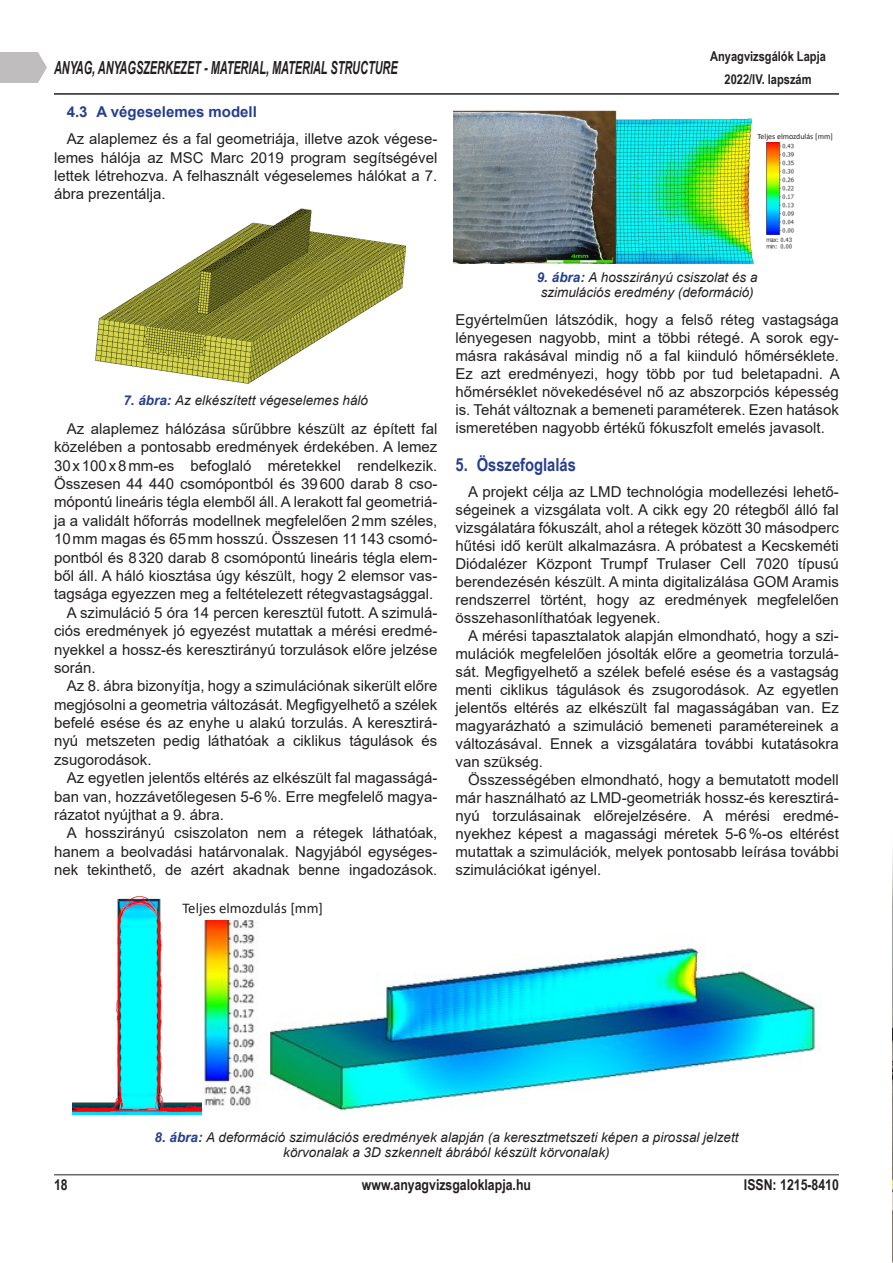
<style>
.page{position:relative;width:893px;height:1263px;background:#fff}
.page>*{position:absolute;margin:0;border:0;box-sizing:border-box;transform-origin:0 0}
.t1{font:italic 700 18px "Arial Narrow";color:#231f20;scale:.74 1}
.t2{font:700 18px "Arial Narrow";color:#253f8e}
.AVI_UJ_normal_magyar{font:15px/18px "Arial";color:#231f20;text-align:justify}
.t3{font:700 15px "Arial Narrow";color:#231f20}
.t4{font:700 15px "Arial";color:#253f8e}
.t5{font:14.85px "Calibri";color:#231f20}
.t6{font:italic 13.5px/15px "Arial";color:#231f20;text-align:center}
.t7{font:700 13.5px/22.5px "Arial Narrow";color:#231f20;text-align:center}
.t8{font:7.95px "Calibri";color:#231f20}
.s1{font-weight:700;color:#253f8e}
</style>
<div class="page">
<hr style="left:54px;top:1174px;width:785px;height:1px;background:#231f20">
<hr style="left:54px;top:94px;width:785px;height:1px;background:#231f20">
<svg style="left:29px;top:52px;width:18px;height:31px"></svg>
<div style="left:0;top:52px;width:29px;height:31px;background:#bfbdbd"></div>
<img style="left:95px;top:208px;width:311px;height:176px">
<img style="left:72px;top:896px;width:747px;height:218px">
<div style="left:176px;top:896px;width:173px;height:24px;background:#fff"></div>
<img style="left:453px;top:110px;width:301px;height:154px">
<img style="left:766px;top:142px;width:29px;height:107px">
<img style="left:892px;top:850px;width:1px;height:413px">
<p class="t1" style="left:54px;top:54px;width:466px">ANYAG, ANYAGSZERKEZET - MATERIAL, MATERIAL STRUCTURE</p>
<p class="t4" style="left:67px;top:101px;width:192px">4.3 A végeselemes modell</p>
<p class="AVI_UJ_normal_magyar" style="left:54px;top:130px;width:385px;line-height:18.5px;text-indent:13px">Az alaplemez és a fal geometriája, illetve azok végese&shy;lemes hálója az MSC Marc 2019 program segítségével lettek létrehozva. A felhasznált végeselemes hálókat a 7. ábra prezentálja.</p>
<p class="t7" style="left:710px;top:45px;width:117px">Anyagvizsgálók Lapja<br>2022/IV. lapszám</p>
<p class="t8" style="left:757px;top:130px;width:77px">Teljes elmozdulás [mm]</p>
<p class="t6" style="left:123px;top:393px;width:246px"><span class="s1">7. ábra:</span> Az elkészített végeselemes háló</p>
<p class="AVI_UJ_normal_magyar" style="left:54px;top:419px;width:385px;line-height:18.5px;text-indent:13px">Az alaplemez hálózása sűrűbbre készült az épített fal közelében a pontosabb eredmények érdekében. A lemez 30x100x8mm-es befoglaló méretekkel rendelkezik.<br>Összesen 44 440 csomópontból és 39600 darab 8 cso&shy;mópontú lineáris tégla elemből áll. A lerakott fal geometriá&shy;ja a validált hőforrás modellnek megfelelően 2mm széles, 10mm magas és 65mm hosszú. Összesen 11143 csomó&shy;pontból és 8320 darab 8 csomópontú lineáris tégla elem&shy;ből áll. A háló kiosztása úgy készült, hogy 2 elemsor vas&shy;tagsága egyezzen meg a feltételezett rétegvastagsággal.</p>
<p class="AVI_UJ_normal_magyar" style="left:54px;top:603px;width:385px;line-height:18.5px;text-indent:13px">A szimuláció 5 óra 14 percen keresztül futott. A szimulá&shy;ciós eredmények jó egyezést mutattak a mérési eredmé&shy;nyekkel a hossz-és keresztirányú torzulások előre jelzése során.</p>
<p class="AVI_UJ_normal_magyar" style="left:54px;top:677px;width:385px;line-height:18.5px;text-indent:13px">Az 8. ábra bizonyítja, hogy a szimulációnak sikerült előre megjósolni a geometria változását. Megfigyelhető a szélek befelé esése és az enyhe u alakú torzulás. A keresztirá&shy;nyú metszeten pedig láthatóak a ciklikus tágulások és zsugorodások.</p>
<p class="AVI_UJ_normal_magyar" style="left:54px;top:769px;width:385px;line-height:18.5px;text-indent:13px">Az egyetlen jelentős eltérés az elkészült fal magasságá&shy;ban van, hozzávetőlegesen 5-6%. Erre megfelelő magya&shy;rázatot nyújthat a 9. ábra.</p>
<p class="AVI_UJ_normal_magyar" style="left:54px;top:824px;width:385px;line-height:18.5px;text-indent:13px">A hosszirányú csiszolaton nem a rétegek láthatóak, hanem a beolvadási határvonalak. Nagyjából egységes&shy;nek tekinthető, de azért akadnak benne ingadozások.</p>
<p class="t5" style="left:182px;top:898px;width:142px">Teljes elmozdulás [mm]</p>
<p class="t6" style="left:537px;top:270px;width:222px;text-align:left"><span class="s1">9. ábra:</span> A hosszirányú csiszolat és a szimulációs eredmény (deformáció)</p>
<p class="AVI_UJ_normal_magyar" style="left:455px;top:311px;width:386px">Egyértelműen látszódik, hogy a felső réteg vastagsága lényegesen nagyobb, mint a többi rétegé. A sorok egy&shy;másra rakásával mindig nő a fal kiinduló hőmérséklete.<br>Ez azt eredményezi, hogy több por tud beletapadni. A hőmérséklet növekedésével nő az abszorpciós képesség is. Tehát változnak a bemeneti paraméterek. Ezen hatások ismeretében nagyobb értékű fókuszfolt emelés javasolt.</p>
<p class="t2" style="left:455px;top:451px;width:122px">5. Összefoglalás</p>
<p class="AVI_UJ_normal_magyar" style="left:455px;top:483px;width:385px;text-indent:13px">A projekt célja az LMD technológia modellezési lehető&shy;ségeinek a vizsgálata volt. A cikk egy 20 rétegből álló fal vizsgálatára fókuszált, ahol a rétegek között 30 másodperc hűtési idő került alkalmazásra. A próbatest a Kecskeméti Diódalézer Központ Trumpf Trulaser Cell 7020 típusú berendezésén készült. A minta digitalizálása GOM Aramis rendszerrel történt, hogy az eredmények megfelelően összehasonlíthatóak legyenek.</p>
<p class="AVI_UJ_normal_magyar" style="left:455px;top:627px;width:385px;text-indent:13px">A mérési tapasztalatok alapján elmondható, hogy a szi&shy;mulációk megfelelően jósolták előre a geometria torzulá&shy;sát. Megfigyelhető a szélek befelé esése és a vastagság menti ciklikus tágulások és zsugorodások. Az egyetlen jelentős eltérés az elkészült fal magasságában van. Ez magyarázható a szimuláció bemeneti paramétereinek a változásával. Ennek a vizsgálatára további kutatásokra van szükség.</p>
<p class="AVI_UJ_normal_magyar" style="left:455px;top:771px;width:385px;text-indent:13px">Összességében elmondható, hogy a bemutatott modell már használható az LMD-geometriák hossz-és keresztirá&shy;nyú torzulásainak előrejelzésére. A mérési eredmé&shy;nyekhez képest a magassági méretek 5-6%-os eltérést mutattak a szimulációk, melyek pontosabb leírása további szimulációkat igényel.</p>
<p class="t6" style="left:155px;top:1129px;width:585px"><span class="s1">8. ábra:</span> A deformáció szimulációs eredmények alapján (a keresztmetszeti képen a pirossal jelzett körvonalak a 3D szkennelt ábrából készült körvonalak)</p>
<p class="t3" style="left:54px;top:1174px;width:15px">18</p>
<p class="t3" style="left:362px;top:1174px;width:171px">www.anyagvizsgaloklapja.hu</p>
<p class="t3" style="left:744px;top:1174px;width:97px">ISSN: 1215-8410</p>
</div>
